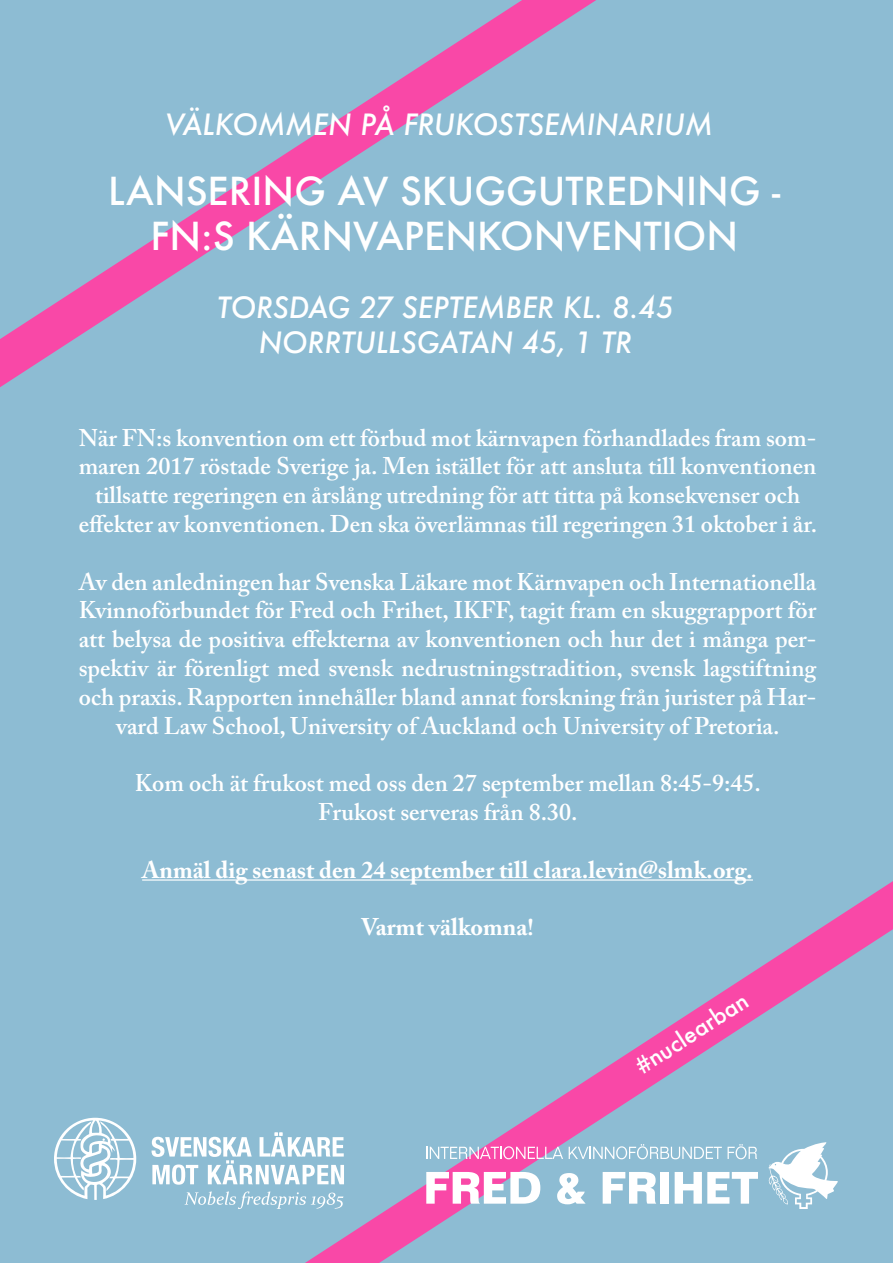
<style>
.page{position:relative;width:893px;height:1263px;background:#8dbcd3}
.page>*{position:absolute;margin:0;border:0;box-sizing:border-box;transform-origin:0 0}
.t1{font:500 37.5px/45px "Futura";color:#fff;text-align:center}
.t2{font:italic 500 28.5px "Futura";color:#fff}
.t3{font:600 24px/28.8px "Adobe Caslon Pro";color:#fff;text-align:center}
.t4{font:700 24px "Adobe Caslon Pro";color:#fff}
.t5{font:500 22.5px "Futura";color:#fff}
</style>
<div class="page">
<hr style="left:142px;top:879px;width:611px;height:2px;background:#fff">
<svg style="left:0;top:0;width:596px;height:387px;background:#99aecd"></svg>
<svg style="left:305px;top:881px;width:588px;height:382px;background:#99aecd"></svg>
<svg style="left:185px;top:1191px;width:158px;height:18px;background:#a2c8db"></svg>
<svg style="left:152px;top:1132px;width:192px;height:53px"></svg>
<svg style="left:54px;top:1118px;width:82px;height:82px"></svg>
<svg style="left:426px;top:1146px;width:137px;height:13px"></svg>
<svg style="left:569px;top:1144px;width:153px;height:15px;background:#a9ccdd"></svg>
<svg style="left:728px;top:1144px;width:29px;height:15px"></svg>
<svg style="left:426px;top:1172px;width:114px;height:32px"></svg>
<svg style="left:557px;top:1173px;width:29px;height:31px"></svg>
<svg style="left:603px;top:1172px;width:53px;height:32px"></svg>
<div style="left:660px;top:1172px;width:9px;height:32px;background:#fff"></div>
<svg style="left:675px;top:1172px;width:83px;height:32px"></svg>
<svg style="left:767px;top:1141px;width:72px;height:68px"></svg>
<p class="t2" style="left:166px;top:105px;width:549px">VÄLKOMMEN PÅ FRUKOSTSEMINARIUM</p>
<p class="t1" style="left:108px;top:168px;width:674px">LANSERING AV SKUGGUTREDNING -<br>FN:S KÄRNVAPENKONVENTION</p>
<p class="t2" style="left:217px;top:288px;width:458px">TORSDAG 27 SEPTEMBER KL. 8.45</p>
<p class="t2" style="left:259px;top:322px;width:375px">NORRTULLSGATAN 45, 1 TR</p>
<p class="t3" style="left:79px;top:423px;width:739px">När FN:s konvention om ett förbud mot kärnvapen förhandlades fram som&shy;maren 2017 röstade Sverige ja. Men istället för att ansluta till konventionen tillsatte regeringen en årslång utredning för att titta på konsekvenser och</p>
<p class="t3" style="left:79px;top:509px;width:740px">effekter av konventionen. Den ska överlämnas till regeringen 31 oktober i år.</p>
<p class="t3" style="left:79px;top:567px;width:739px">Av den anledningen har Svenska Läkare mot Kärnvapen och Internationella Kvinnoförbundet för Fred och Frihet, IKFF, tagit fram en skuggrapport för att belysa de positiva effekterna av konventionen och hur det i många per&shy;spektiv är förenligt med svensk nedrustningstradition, svensk lagstiftning och praxis. Rapporten innehåller bland annat forskning från jurister på Har&shy;vard Law School, University of Auckland och University of Pretoria.</p>
<p class="t3" style="left:135px;top:768px;width:628px">Kom och ät frukost med oss den 27 september mellan 8:45-9:45.</p>
<p class="t3" style="left:318px;top:797px;width:261px">Frukost serveras från 8.30.</p>
<p class="t4" style="left:142px;top:855px;width:612px">Anmäl dig senast den 24 september till clara.levin@slmk.org.</p>
<p class="t4" style="left:361px;top:913px;width:174px">Varmt välkomna!</p>
<p class="t5" style="left:630px;top:1055px;width:130px;rotate:-33deg">#nuclearban</p>
</div>
